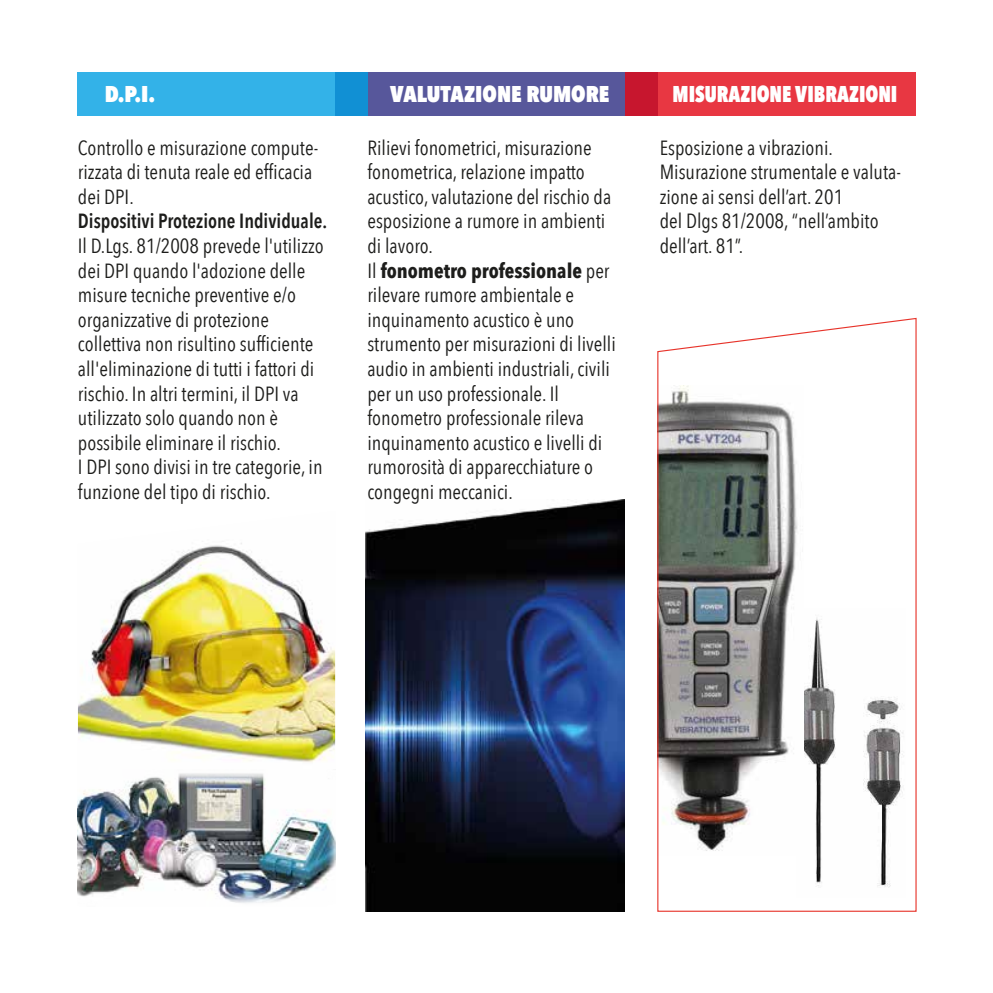
<style>
.page{position:relative;width:993px;height:993px;background:#fff}
.page>*{position:absolute;margin:0;border:0;box-sizing:border-box;transform-origin:0 0}
.t1{font:800 22.75px "Avenir Next Condensed";color:#fff}
.t2{font:800 22.75px "Avenir Next Condensed";color:#fff;scale:.88 1}
.t3{font:20.47px/24.5px "Avenir Next Condensed";color:#1d1d1b}
.t4{font:600 20.47px "Avenir Next Condensed";color:#1d1d1b;scale:.94 1}
.s1{font-weight:700}
</style>
<div class="page">
<img style="left:365px;top:499px;width:259px;height:411px">
<div style="left:335px;top:72px;width:322px;height:43px;background:#57579b"></div>
<svg style="left:77px;top:72px;width:290px;height:43px;background:#2faee5"></svg>
<svg style="left:625px;top:72px;width:290px;height:43px;background:#e4333f"></svg>
<img style="left:78px;top:543px;width:257px;height:220px">
<img style="left:78px;top:773px;width:257px;height:130px">
<svg style="left:657px;top:317px;width:260px;height:595px"></svg>
<p class="t1" style="left:105px;top:80px;width:52px">D.P.I.</p>
<p class="t1" style="left:390px;top:80px;width:221px">VALUTAZIONE RUMORE</p>
<p class="t2" style="left:672px;top:80px;width:257px">MISURAZIONE VIBRAZIONI</p>
<p class="t3" style="left:367px;top:134px;width:250px">Rilievi fonometrici, misurazione fonometrica, relazione impatto acustico, valutazione del rischio da esposizione a rumore in ambienti di lavoro.<br>Il <span class="s1">fonometro professionale</span> per rilevare rumore ambientale e inquinamento acustico è uno strumento per misurazioni di livelli audio in ambienti industriali, civili per un uso professionale. Il fonometro professionale rileva inquinamento acustico e livelli di rumorosità di apparecchiature o congegni meccanici.</p>
<p class="t3" style="left:659px;top:134px;width:243px">Esposizione a vibrazioni.<br>Misurazione strumentale e valuta&shy;zione ai sensi dell’art. 201<br>del Dlgs 81/2008, “nell’ambito dell’art. 81”.</p>
<p class="t3" style="left:78px;top:134px;width:242px">Controllo e misurazione compute&shy;rizzata di tenuta reale ed efficacia dei DPI.</p>
<p class="t4" style="left:78px;top:203px;width:266px">Dispositivi Protezione Individuale.</p>
<p class="t3" style="left:78px;top:232px;width:247px">Il D.Lgs. 81/2008 prevede l'utilizzo dei DPI quando l'adozione delle misure tecniche preventive e/o organizzative di protezione collettiva non risultino sufficiente all'eliminazione di tutti i fattori di rischio. In altri termini, il DPI va utilizzato solo quando non è possibile eliminare il rischio.<br>I DPI sono divisi in tre categorie, in funzione del tipo di rischio.</p>
</div>
